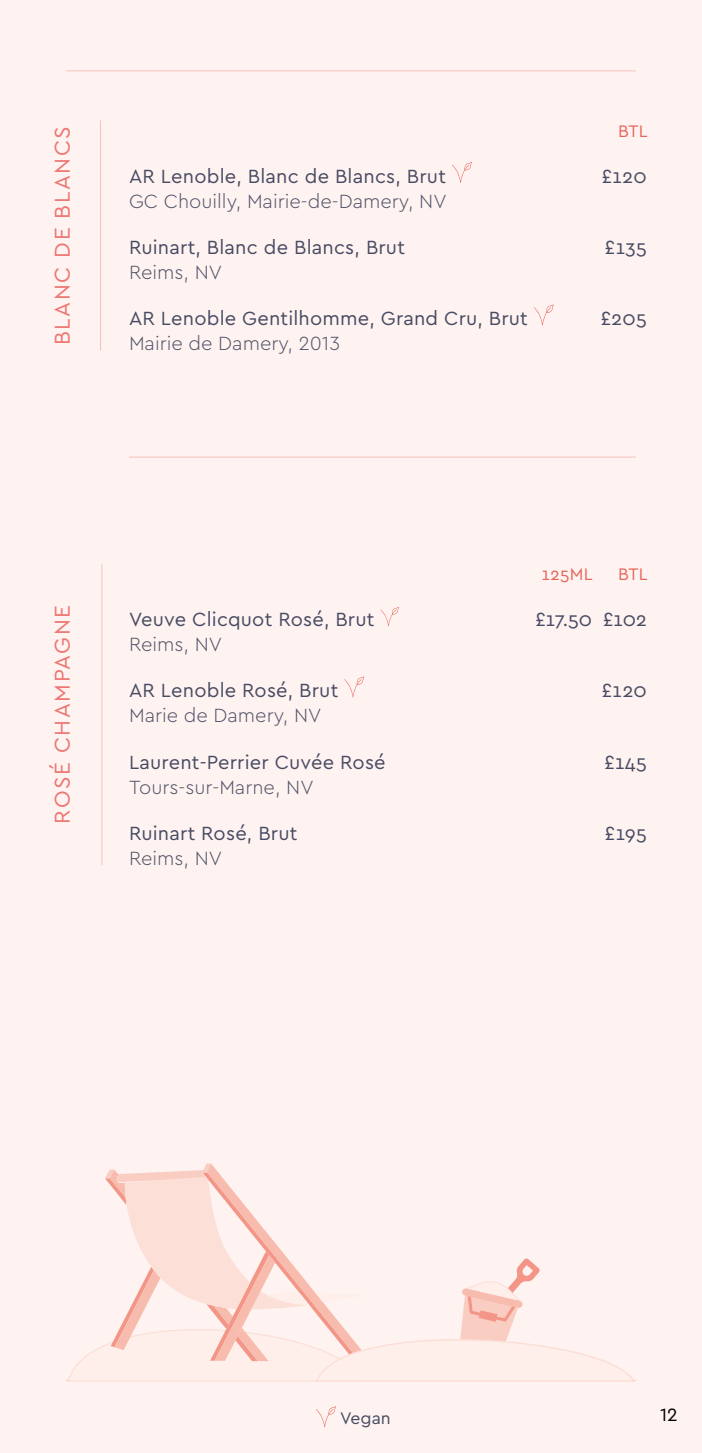
<style>
.page{position:relative;width:702px;height:1453px;background:#fef3f1}
.page>*{position:absolute;margin:0;border:0;box-sizing:border-box;transform-origin:0 0}
.t1{font:22.5px "Cera PRO";letter-spacing:.07em;color:#ed7672}
.t2{font:20px "Cera";letter-spacing:.01em;color:#484b63}
.t3{font:300 20px "Cera Pro";color:#515369}
.t4{font:18.75px "Cera PRO";color:#000}
.t5{font:17.5px "Cera";letter-spacing:.01em;color:#e7655a}
.t6{font:17.5px "Cera PRO";color:#484b63}
</style>
<div class="page">
<hr style="left:66px;top:70px;width:569px;height:1px;background:#f7c0b8">
<svg style="left:380px;top:607px;width:19px;height:19px"></svg>
<svg style="left:344px;top:676px;width:20px;height:21px"></svg>
<hr style="left:101px;top:564px;width:1px;height:301px;background:#f7c0b8">
<hr style="left:100px;top:120px;width:1px;height:230px;background:#f7c0b8">
<svg style="left:452px;top:162px;width:20px;height:21px"></svg>
<svg style="left:534px;top:305px;width:19px;height:20px"></svg>
<hr style="left:129px;top:457px;width:506px;height:1px;background:#f7c0b8">
<svg style="left:316px;top:1406px;width:20px;height:21px"></svg>
<svg style="left:66px;top:1163px;width:569px;height:219px"></svg>
<p class="t1" style="left:47px;top:345px;width:221px;rotate:-90deg">BLANC DE BLANCS</p>
<p class="t5" style="left:618px;top:119px;width:31px">BTL</p>
<p class="t2" style="left:129px;top:163px;width:318px">AR Lenoble, Blanc de Blancs, Brut</p>
<p class="t2" style="left:601px;top:163px;width:47px">£120</p>
<p class="t3" style="left:129px;top:188px;width:319px">GC Chouilly, Mairie-de-Damery, NV</p>
<p class="t2" style="left:129px;top:234px;width:277px">Ruinart, Blanc de Blancs, Brut</p>
<p class="t2" style="left:604px;top:234px;width:44px">£135</p>
<p class="t3" style="left:129px;top:259px;width:95px">Reims, NV</p>
<p class="t2" style="left:129px;top:305px;width:400px">AR Lenoble Gentilhomme, Grand Cru, Brut</p>
<p class="t2" style="left:600px;top:305px;width:48px">£205</p>
<p class="t3" style="left:129px;top:330px;width:212px">Mairie de Damery, 2013</p>
<p class="t1" style="left:47px;top:824px;width:220px;rotate:-90deg">ROSÉ CHAMPAGNE</p>
<p class="t5" style="left:541px;top:562px;width:53px">125ML</p>
<p class="t5" style="left:618px;top:562px;width:31px">BTL</p>
<p class="t2" style="left:129px;top:606px;width:247px">Veuve Clicquot Rosé, Brut</p>
<p class="t2" style="left:535px;top:606px;width:113px">£17.50 £102</p>
<p class="t3" style="left:129px;top:631px;width:95px">Reims, NV</p>
<p class="t2" style="left:129px;top:677px;width:211px">AR Lenoble Rosé, Brut</p>
<p class="t2" style="left:601px;top:677px;width:47px">£120</p>
<p class="t3" style="left:129px;top:702px;width:194px">Marie de Damery, NV</p>
<p class="t2" style="left:129px;top:749px;width:258px">Laurent-Perrier Cuvée Rosé</p>
<p class="t2" style="left:604px;top:749px;width:44px">£145</p>
<p class="t3" style="left:129px;top:774px;width:186px">Tours-sur-Marne, NV</p>
<p class="t2" style="left:129px;top:820px;width:170px">Ruinart Rosé, Brut</p>
<p class="t2" style="left:604px;top:820px;width:44px">£195</p>
<p class="t3" style="left:129px;top:845px;width:95px">Reims, NV</p>
<p class="t6" style="left:340px;top:1406px;width:52px">Vegan</p>
<p class="t4" style="left:660px;top:1402px;width:19px">12</p>
</div>
